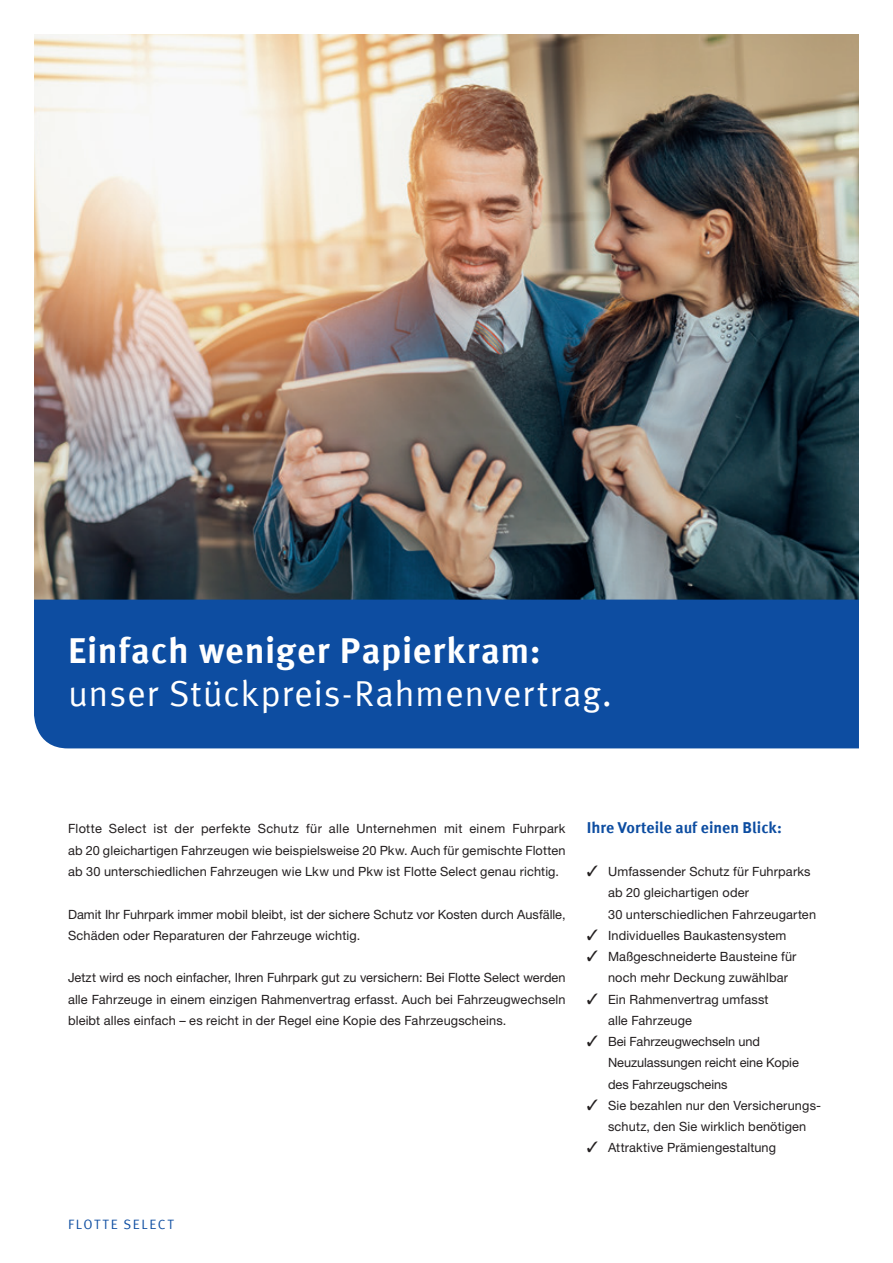
<style>
.page{position:relative;width:893px;height:1263px;background:#fff}
.page>*{position:absolute;margin:0;border:0;box-sizing:border-box;transform-origin:0 0}
.t1{font:36px "Meta Offc Pro Norm";letter-spacing:.02em;color:#fff}
.t2{font:700 36px "Meta Offc Pro";letter-spacing:.02em;color:#fff}
.t3{font:700 15.75px "Meta Offc Pro";color:#0d4da1}
.t4{font:13.5px "Meta Offc Pro Norm";letter-spacing:.12em;color:#0d4da1}
.t5{font:12.75px/21.3px "Helvetica Neue LTW1 G";letter-spacing:.01em;color:#231f20}
</style>
<div class="page">
<img style="left:34px;top:34px;width:825px;height:566px">
<div style="left:34px;top:600px;width:825px;height:148px;background:#0d4da1"></div>
<h1 class="t2" style="left:68px;top:628px;width:474px">Einfach weniger Papierkram:</h1>
<h1 class="t1" style="left:68px;top:670px;width:545px">unser Stückpreis-Rahmenvertrag.</h1>
<p class="t5" style="left:68px;top:818px;width:499px;text-align:justify">Flotte Select ist der perfekte Schutz für alle Unternehmen mit einem Fuhrpark ab 20 gleichartigen Fahrzeugen wie beispielsweise 20 Pkw. Auch für gemischte Flotten ab 30 unterschiedlichen Fahrzeugen wie Lkw und Pkw ist Flotte Select genau richtig.</p>
<p class="t5" style="left:68px;top:903px;width:499px">Damit Ihr Fuhrpark immer mobil bleibt, ist der sichere Schutz vor Kosten durch Ausfälle,<br>Schäden oder Reparaturen der Fahrzeuge wichtig.</p>
<p class="t5" style="left:68px;top:967px;width:499px;text-align:justify">Jetzt wird es noch einfacher, Ihren Fuhrpark gut zu versichern: Bei Flotte Select werden alle Fahrzeuge in einem einzigen Rahmenvertrag erfasst. Auch bei Fahrzeugwechseln bleibt alles einfach – es reicht in der Regel eine Kopie des Fahrzeugscheins.</p>
<p class="t3" style="left:587px;top:818px;width:197px">Ihre Vorteile auf einen Blick:</p>
<p class="t5" style="left:608px;top:861px;width:210px;text-indent:-21px">✓ Umfassender Schutz für Fuhrparks ab 20 gleichartigen oder<br>30 unterschiedlichen Fahrzeugarten</p>
<p class="t5" style="left:587px;top:924px;width:201px">✓ Individuelles Baukastensystem</p>
<p class="t5" style="left:608px;top:946px;width:190px;text-indent:-21px">✓ Maßgeschneiderte Bausteine für noch mehr Deckung zuwählbar</p>
<p class="t5" style="left:608px;top:988px;width:162px;text-indent:-21px">✓ Ein Rahmenvertrag umfasst alle Fahrzeuge</p>
<p class="t5" style="left:608px;top:1031px;width:192px;text-indent:-21px">✓ Bei Fahrzeugwechseln und<br>Neuzulassungen reicht eine Kopie des Fahrzeugscheins</p>
<p class="t5" style="left:587px;top:1094px;width:236px;text-align:center">✓ Sie bezahlen nur den Versicherungs&shy;schutz, den Sie wirklich benötigen</p>
<p class="t5" style="left:587px;top:1137px;width:191px">✓ Attraktive Prämiengestaltung</p>
<p class="t4" style="left:68px;top:1215px;width:107px">FLOTTE SELECT</p>
</div>
